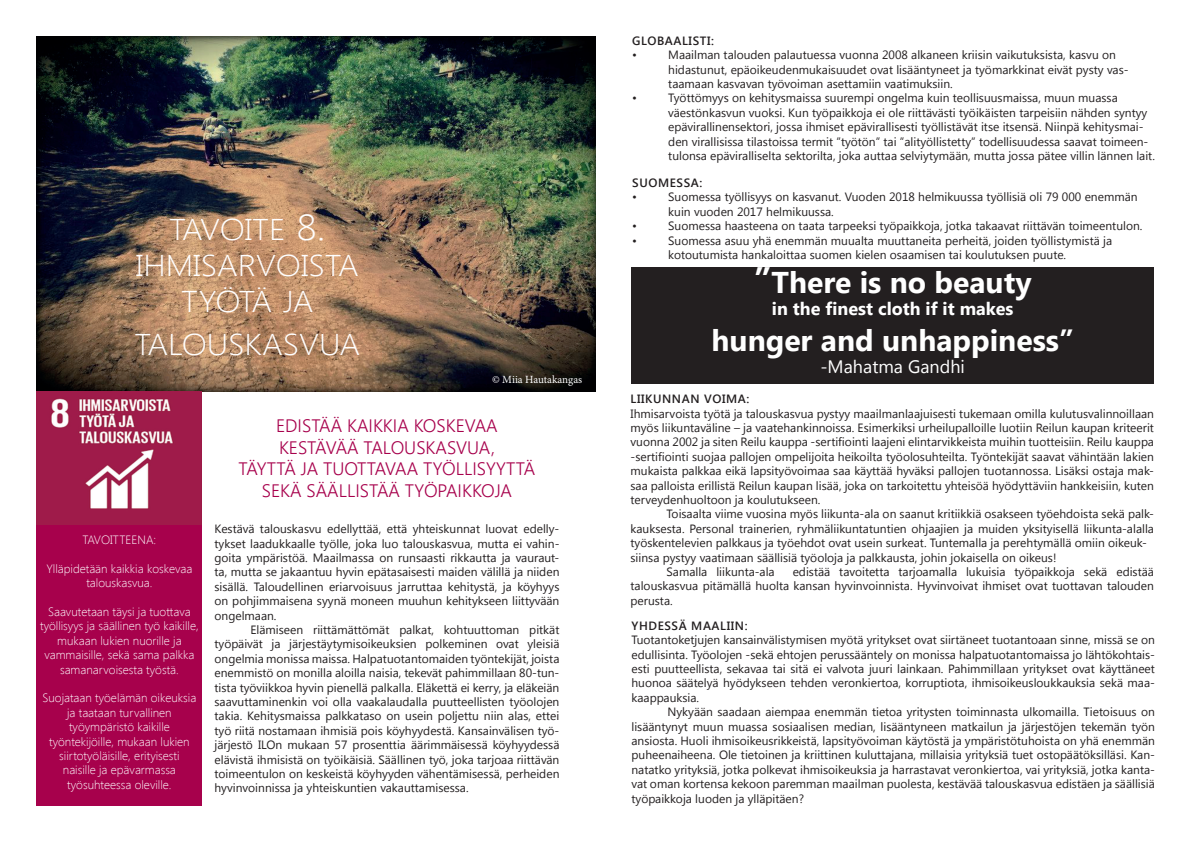
<style>
.page{position:relative;width:1191px;height:842px;background:#fff}
.page>*{position:absolute;margin:0;border:0;box-sizing:border-box;transform-origin:0 0}
.t1{font:300 30px/36px "Segoe UI";color:#fff;text-align:center;scale:1.1 1}
.t2{font:700 30px "Segoe UI";color:#fff}
.t3{font:300 18px/21.6px "Segoe UI";color:#a7014c;text-align:center}
.t4{font:700 18px "Segoe UI";color:#fff}
.t5{font:18px "Segoe UI";color:#fff}
.t6{font:12px/14.4px "Segoe UI";color:#231f20;text-align:justify}
.t7{font:300 12px/14.4px "Segoe UI";color:#fff;text-align:center}
.t8{font:600 12px "Segoe UI";letter-spacing:.05em;color:#231f20}
.t9{font:11px "Minion Pro";letter-spacing:-.005em;color:#fff}
.s1{font-size:36px}
</style>
<div class="page">
<div style="left:37px;top:391px;width:165px;height:415px;background:#a7014c"></div>
<img style="left:36px;top:37px;width:559px;height:354px">
<img style="left:37px;top:391px;width:164px;height:133px">
<div style="left:631px;top:267px;width:523px;height:116px;background:#231f20"></div>
<h1 class="t1" style="left:136px;top:210px;width:204px">TAVOITE <span class="s1">8.<br></span>IHMISARVOISTA<br>TYÖTÄ JA</h1>
<h1 class="t1" style="left:134px;top:325px;width:207px">TALOUSKASVUA</h1>
<p class="t9" style="left:492px;top:372px;width:92px">© Miia Hautakangas</p>
<p class="t7" style="left:83px;top:532px;width:75px">TAVOITTEENA:</p>
<p class="t7" style="left:46px;top:561px;width:147px">Ylläpidetään kaikkia koskevaa talouskasvua.</p>
<p class="t7" style="left:40px;top:604px;width:160px">Saavutetaan täysi ja tuottava työllisyys ja säällinen työ kaikille, mukaan lukien nuorille ja vammaisille, sekä sama palkka samanarvoisesta työstä.</p>
<p class="t7" style="left:43px;top:690px;width:155px">Suojataan työelämän oikeuksia ja taataan turvallinen työympäristö kaikille työntekijöille, mukaan lukien siirtotyöläisille, erityisesti naisille ja epävarmassa työsuhteessa oleville.</p>
<h2 class="t3" style="left:239px;top:414px;width:298px">EDISTÄÄ KAIKKIA KOSKEVAA<br>KESTÄVÄÄ TALOUSKASVUA,<br>TÄYTTÄ JA TUOTTAVAA TYÖLLISYYTTÄ<br>SEKÄ SÄÄLLISTÄÄ TYÖPAIKKOJA</h2>
<p class="t6" style="left:214px;top:521px;width:346px">Kestävä talouskasvu edellyttää, että yhteiskunnat luovat edelly&shy;tykset laadukkaalle työlle, joka luo talouskasvua, mutta ei vahin&shy;goita ympäristöä. Maailmassa on runsaasti rikkautta ja vauraut&shy;ta, mutta se jakaantuu hyvin epätasaisesti maiden välillä ja niiden sisällä. Taloudellinen eriarvoisuus jarruttaa kehitystä, ja köyhyys on pohjimmaisena syynä moneen muuhun kehitykseen liittyvään ongelmaan.</p>
<p class="t6" style="left:214px;top:622px;width:346px;text-indent:36px">Elämiseen riittämättömät palkat, kohtuuttoman pitkät työpäivät ja järjestäytymisoikeuksien polkeminen ovat yleisiä ongelmia monissa maissa. Halpatuotantomaiden työntekijät, joista enemmistö on monilla aloilla naisia, tekevät pahimmillaan 80-tun&shy;tista työviikkoa hyvin pienellä palkalla. Eläkettä ei kerry, ja eläkeiän saavuttaminenkin voi olla vaakalaudalla puutteellisten työolojen takia. Kehitysmaissa palkkataso on usein poljettu niin alas, ettei työ riitä nostamaan ihmisiä pois köyhyydestä. Kansainvälisen työ&shy;järjestö ILOn mukaan 57 prosenttia äärimmäisessä köyhyydessä elävistä ihmisistä on työikäisiä. Säällinen työ, joka tarjoaa riittävän toimeentulon on keskeistä köyhyyden vähentämisessä, perheiden hyvinvoinnissa ja yhteiskuntien vakauttamisessa.</p>
<p class="t8" style="left:632px;top:32px;width:83px">GLOBAALISTI:</p>
<p class="t6" style="left:632px;top:47px;width:6px">•</p>
<p class="t6" style="left:668px;top:47px;width:462px;text-align:left">Maailman talouden palautuessa vuonna 2008 alkaneen kriisin vaikutuksista, kasvu on hidastunut, epäoikeudenmukaisuudet ovat lisääntyneet ja työmarkkinat eivät pysty vas&shy;taamaan kasvavan työvoiman asettamiin vaatimuksiin.</p>
<p class="t6" style="left:632px;top:90px;width:6px">•</p>
<p class="t6" style="left:668px;top:90px;width:488px;text-align:left">Työttömyys on kehitysmaissa suurempi ongelma kuin teollisuusmaissa, muun muassa väestönkasvun vuoksi. Kun työpaikkoja ei ole riittävästi työikäisten tarpeisiin nähden syntyy epävirallinensektori, jossa ihmiset epävirallisesti työllistävät itse itsensä. Niinpä kehitysmai&shy;den virallisissa tilastoissa termit ”työtön” tai ”alityöllistetty” todellisuudessa saavat toimeen&shy;tulonsa epäviralliselta sektorilta, joka auttaa selviytymään, mutta jossa pätee villin lännen lait.</p>
<p class="t8" style="left:632px;top:174px;width:72px">SUOMESSA:</p>
<p class="t6" style="left:632px;top:189px;width:6px">•</p>
<p class="t6" style="left:668px;top:189px;width:471px">Suomessa työllisyys on kasvanut. Vuoden 2018 helmikuussa työllisiä oli 79 000 enemmän kuin vuoden 2017 helmikuussa.</p>
<p class="t6" style="left:632px;top:218px;width:6px">•</p>
<p class="t6" style="left:668px;top:218px;width:476px">Suomessa haasteena on taata tarpeeksi työpaikkoja, jotka takaavat riittävän toimeentulon.</p>
<p class="t6" style="left:632px;top:233px;width:6px">•</p>
<p class="t6" style="left:668px;top:233px;width:445px">Suomessa asuu yhä enemmän muualta muuttaneita perheitä, joiden työllistymistä ja kotoutumista hankaloittaa suomen kielen osaamisen tai koulutuksen puute.</p>
<h1 class="t2" style="left:754px;top:261px;width:279px"><span class="s1">”</span>There is no beauty</h1>
<h2 class="t4" style="left:772px;top:296px;width:243px">in the finest cloth if it makes</h2>
<h1 class="t2" style="left:711px;top:319px;width:364px">hunger and unhappiness”</h1>
<h2 class="t5" style="left:820px;top:354px;width:146px">-Mahatma Gandhi</h2>
<p class="t8" style="left:630px;top:390px;width:120px">LIIKUNNAN VOIMA:</p>
<p class="t6" style="left:630px;top:405px;width:525px">Ihmisarvoista työtä ja talouskasvua pystyy maailmanlaajuisesti tukemaan omilla kulutusvalinnoillaan myös liikuntaväline – ja vaatehankinnoissa. Esimerkiksi urheilupalloille luotiin Reilun kaupan kriteerit vuonna 2002 ja siten Reilu kauppa -sertifiointi laajeni elintarvikkeista muihin tuotteisiin. Reilu kauppa -sertifiointi suojaa pallojen ompelijoita heikoilta työolosuhteilta. Työntekijät saavat vähintään lakien mukaista palkkaa eikä lapsityövoimaa saa käyttää hyväksi pallojen tuotannossa. Lisäksi ostaja mak&shy;saa palloista erillistä Reilun kaupan lisää, joka on tarkoitettu yhteisöä hyödyttäviin hankkeisiin, kuten terveydenhuoltoon ja koulutukseen.</p>
<p class="t6" style="left:666px;top:506px;width:489px">Toisaalta viime vuosina myös liikunta-ala on saanut kritiikkiä osakseen työehdoista sekä palk-</p>
<p class="t6" style="left:630px;top:521px;width:525px">kauksesta. Personal trainerien, ryhmäliikuntatuntien ohjaajien ja muiden yksityisellä liikunta-alalla</p>
<p class="t6" style="left:630px;top:535px;width:518px">työskentelevien palkkaus ja työehdot ovat usein surkeat. Tuntemalla ja perehtymällä omiin oikeuk-</p>
<p class="t6" style="left:630px;top:549px;width:427px">siinsa pystyy vaatimaan säällisiä työoloja ja palkkausta, johin jokaisella on oikeus!</p>
<p class="t6" style="left:666px;top:564px;width:110px">Samalla liikunta-ala</p>
<p class="t6" style="left:630px;top:564px;width:525px;text-indent:162px">edistää tavoitetta tarjoamalla lukuisia työpaikkoja sekä edistää talouskasvua pitämällä huolta kansan hyvinvoinnista. Hyvinvoivat ihmiset ovat tuottavan talouden perusta.</p>
<p class="t8" style="left:631px;top:617px;width:118px">YHDESSÄ MAALIIN:</p>
<p class="t6" style="left:631px;top:632px;width:525px">Tuotantoketjujen kansainvälistymisen myötä yritykset ovat siirtäneet tuotantoaan sinne, missä se on edullisinta. Työolojen -sekä ehtojen perussääntely on monissa halpatuotantomaissa jo lähtökohtais&shy;esti puutteellista, sekavaa tai sitä ei valvota juuri lainkaan. Pahimmillaan yritykset ovat käyttäneet huonoa säätelyä hyödykseen tehden veronkiertoa, korruptiota, ihmisoikeusloukkauksia sekä maa&shy;kaappauksia.</p>
<p class="t6" style="left:631px;top:704px;width:525px;text-indent:36px">Nykyään saadaan aiempaa enemmän tietoa yritysten toiminnasta ulkomailla. Tietoisuus on lisääntynyt muun muassa sosiaalisen median, lisääntyneen matkailun ja järjestöjen tekemän työn ansiosta. Huoli ihmisoikeusrikkeistä, lapsityövoiman käytöstä ja ympäristötuhoista on yhä enemmän puheenaiheena. Ole tietoinen ja kriittinen kuluttajana, millaisia yrityksiä tuet ostopäätöksilläsi. Kan&shy;natatko yrityksiä, jotka polkevat ihmisoikeuksia ja harrastavat veronkiertoa, vai yrityksiä, jotka kanta&shy;vat oman kortensa kekoon paremman maailman puolesta, kestävää talouskasvua edistäen ja säällisiä työpaikkoja luoden ja ylläpitäen?</p>
</div>
